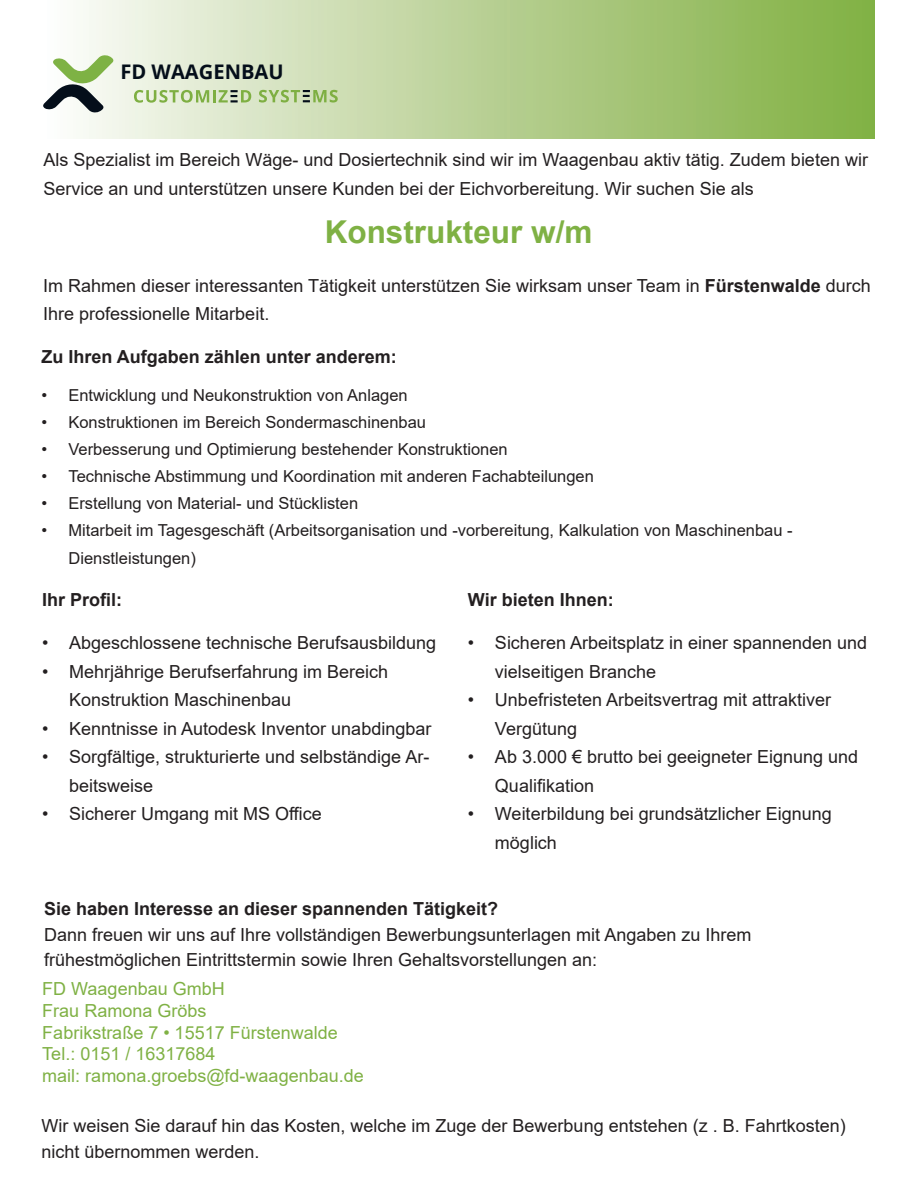
<style>
.page{position:relative;width:918px;height:1188px;background:#fff}
.page>*{position:absolute;margin:0;border:0;box-sizing:border-box;transform-origin:0 0}
.t1{font:700 31.5px "Arial";color:#7fb144}
.t2{font:700 20.1px "Open Sans";color:#040e1a}
.t3{font:18px/28.5px "Arial";color:#231f20}
.t4{font:18px/21.6px "Arial";color:#7fb144}
.t5{font:700 18px "Arial";color:#231f20}
.t6{font:16.5px/28.5px "Arial";color:#231f20}
.s1{font-weight:700}
</style>
<div class="page">
<div style="left:43px;top:0;width:832px;height:138px;background:linear-gradient(to right,#fbfbf9,#7fae40)"></div>
<svg style="left:43px;top:54px;width:71px;height:60px"></svg>
<svg style="left:134px;top:90px;width:117px;height:13px;background:#b6ce97"></svg>
<svg style="left:259px;top:90px;width:79px;height:13px"></svg>
<p class="t2" style="left:120px;top:58px;width:165px">FD WAAGENBAU</p>
<p class="t3" style="left:43px;top:146px;width:826px">Als Spezialist im Bereich Wäge- und Dosiertechnik sind wir im Waagenbau aktiv tätig. Zudem bieten wir<br>Service an und unterstützen unsere Kunden bei der Eichvorbereitung. Wir suchen Sie als</p>
<h1 class="t1" style="left:325px;top:210px;width:269px">Konstrukteur w/m</h1>
<p class="t3" style="left:43px;top:271px;width:829px">Im Rahmen dieser interessanten Tätigkeit unterstützen Sie wirksam unser Team in <span class="s1">Fürstenwalde</span> durch<br>Ihre professionelle Mitarbeit.</p>
<p class="t5" style="left:41px;top:344px;width:357px">Zu Ihren Aufgaben zählen unter anderem:</p>
<p class="t6" style="left:41px;top:381px;width:368px">• Entwicklung und Neukonstruktion von Anlagen</p>
<p class="t6" style="left:41px;top:408px;width:386px">• Konstruktionen im Bereich Sondermaschinenbau</p>
<p class="t6" style="left:41px;top:435px;width:468px">• Verbesserung und Optimierung bestehender Konstruktionen</p>
<p class="t6" style="left:41px;top:462px;width:554px">• Technische Abstimmung und Koordination mit anderen Fachabteilungen</p>
<p class="t6" style="left:41px;top:489px;width:318px">• Erstellung von Material- und Stücklisten</p>
<p class="t6" style="left:68px;top:516px;width:726px;text-indent:-27px">• Mitarbeit im Tagesgeschäft (Arbeitsorganisation und -vorbereitung, Kalkulation von Maschinenbau -<br>Dienstleistungen)</p>
<p class="t5" style="left:42px;top:587px;width:82px">Ihr Profil:</p>
<p class="t3" style="left:42px;top:629px;width:396px">• Abgeschlossene technische Berufsausbildung</p>
<p class="t3" style="left:69px;top:657px;width:321px;text-indent:-27px">• Mehrjährige Berufserfahrung im Bereich<br>Konstruktion Maschinenbau</p>
<p class="t3" style="left:42px;top:714px;width:391px">• Kenntnisse in Autodesk Inventor unabdingbar</p>
<p class="t3" style="left:69px;top:743px;width:362px;text-indent:-27px">• Sorgfältige, strukturierte und selbständige Ar&shy;beitsweise</p>
<p class="t3" style="left:42px;top:800px;width:281px">• Sicherer Umgang mit MS Office</p>
<p class="t5" style="left:468px;top:587px;width:147px">Wir bieten Ihnen:</p>
<p class="t3" style="left:495px;top:629px;width:374px;text-indent:-27px">• Sicheren Arbeitsplatz in einer spannenden und vielseitigen Branche</p>
<p class="t3" style="left:495px;top:686px;width:338px;text-indent:-27px">• Unbefristeten Arbeitsvertrag mit attraktiver<br>Vergütung</p>
<p class="t3" style="left:495px;top:743px;width:365px;text-indent:-27px">• Ab 3.000 € brutto bei geeigneter Eignung und<br>Qualifikation</p>
<p class="t3" style="left:495px;top:800px;width:338px;text-indent:-27px">• Weiterbildung bei grundsätzlicher Eignung möglich</p>
<p class="t5" style="left:44px;top:896px;width:456px">Sie haben Interesse an dieser spannenden Tätigkeit?</p>
<p class="t3" style="left:44px;top:922px;width:709px;line-height:25.5px">Dann freuen wir uns auf Ihre vollständigen Bewerbungsunterlagen mit Angaben zu Ihrem frühestmöglichen Eintrittstermin sowie Ihren Gehaltsvorstellungen an:</p>
<p class="t4" style="left:42px;top:978px;width:323px">FD Waagenbau GmbH<br>Frau Ramona Gröbs<br>Fabrikstraße 7 • 15517 Fürstenwalde<br>Tel.: 0151 / 16317684<br>mail: ramona.groebs@fd-waagenbau.de</p>
<p class="t3" style="left:41px;top:1113px;width:806px;line-height:25.5px">Wir weisen Sie darauf hin das Kosten, welche im Zuge der Bewerbung entstehen (z . B. Fahrtkosten) nicht übernommen werden.</p>
</div>
